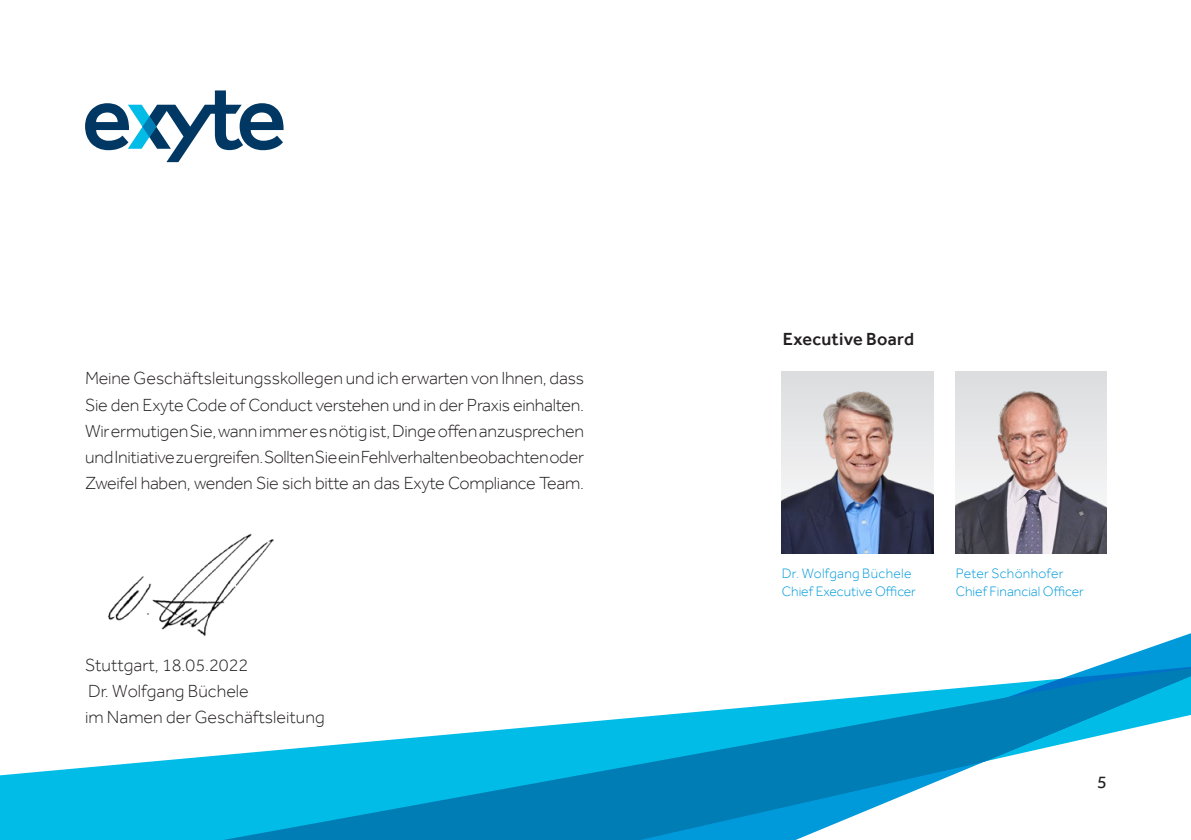
<style>
.page{position:relative;width:1191px;height:840px;background:#fff}
.page>*{position:absolute;margin:0;border:0;box-sizing:border-box;transform-origin:0 0}
.t1{font:300 18px/26px "Effra";color:#231f20;text-align:justify}
.t2{font:500 18px "Effra";letter-spacing:.015em;color:#231f20}
.t3{font:18px "Effra";color:#231f20}
.t4{font:300 14px/18px "Effra";color:#009ada}
</style>
<div class="page">
<svg style="left:85px;top:90px;width:198px;height:72px"></svg>
<img style="left:108px;top:533px;width:166px;height:103px">
<svg style="left:1103px;top:633px;width:88px;height:31px"></svg>
<svg style="left:0;top:664px;width:1191px;height:175px"></svg>
<svg style="left:223px;top:668px;width:968px;height:171px"></svg>
<img style="left:782px;top:371px;width:151px;height:182px">
<img style="left:955px;top:371px;width:152px;height:182px">
<p class="t1" style="left:85px;top:365px;width:500px">Meine Geschäftsleitungsskollegen und ich erwarten von Ihnen, dass Sie den Exyte Code of Conduct verstehen und in der Praxis einhalten.<br>Wir ermutigen Sie, wann immer es nötig ist, Dinge offen anzusprechen und Initiative zu ergreifen. Sollten Sie ein Fehlverhalten beobachten oder Zweifel haben, wenden Sie sich bitte an das Exyte Compliance Team.</p>
<p class="t1" style="left:85px;top:651px;width:241px;text-align:left">Stuttgart, 18.05.2022<br>Dr. Wolfgang Büchele<br>im Namen der Geschäftsleitung</p>
<p class="t2" style="left:783px;top:328px;width:133px">Executive Board</p>
<p class="t4" style="left:782px;top:564px;width:136px">Dr. Wolfgang Büchele<br>Chief Executive Officer</p>
<p class="t4" style="left:955px;top:564px;width:130px">Peter Schönhofer<br>Chief Financial Officer</p>
<p class="t3" style="left:1097px;top:771px;width:11px">5</p>
</div>
